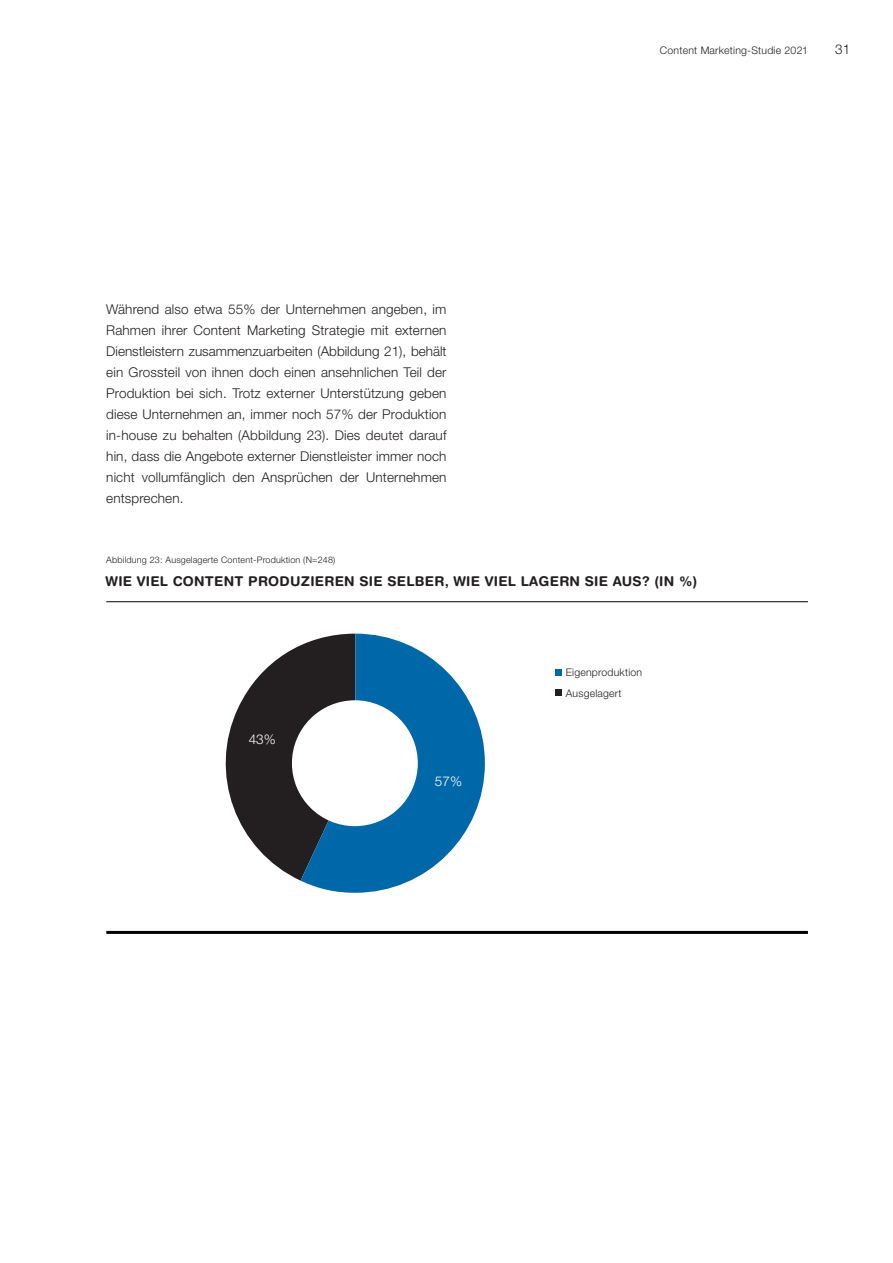
<style>
.page{position:relative;width:893px;height:1263px;background:#fff}
.page>*{position:absolute;margin:0;border:0;box-sizing:border-box;transform-origin:0 0}
.t1{font:300 13.5px/21px "Helvetica Neue LT Pro";letter-spacing:.01em;color:#231f20;text-align:justify}
.t2{font:700 13.5px "Helvetica Rounded LT";letter-spacing:.02em;color:#231f20}
.t3{font:300 13.5px "Helvetica Neue LT Pro";color:#fff}
.t4{font:300 10.5px/21px "Helvetica Neue LT Pro";letter-spacing:.02em;color:#231f20}
.t5{font:300 9px "Helvetica Neue LT Pro";letter-spacing:.02em;color:#231f20}
</style>
<div class="page">
<svg style="left:225px;top:645px;width:76px;height:236px"></svg>
<svg style="left:301px;top:634px;width:184px;height:259px;fill:#0068a9"></svg>
<hr style="left:106px;top:931px;width:702px;height:3px;background:#000">
<hr style="left:106px;top:601px;width:702px;height:1px;background:#000">
<div style="left:292px;top:700px;width:126px;height:126px;background:#fff;border-radius:50%"></div>
<svg style="left:555px;top:669px;width:6px;height:6px"></svg>
<svg style="left:555px;top:690px;width:6px;height:6px"></svg>
<p class="t1" style="left:106px;top:298px;width:342px">Während also etwa 55% der Unternehmen angeben, im Rahmen ihrer Content Marketing Strategie mit externen Dienstleistern zusammenzuarbeiten (Abbildung 21), behält ein Grossteil von ihnen doch einen ansehnlichen Teil der Produktion bei sich. Trotz externer Unterstützung geben diese Unternehmen an, immer noch 57% der Produktion in-house zu behalten (Abbildung 23). Dies deutet darauf hin, dass die Angebote externer Dienstleister immer noch nicht vollumfänglich den Ansprüchen der Unternehmen entsprechen.</p>
<p class="t4" style="left:660px;top:39px;width:150px">Content Marketing-Studie 2021</p>
<p class="t1" style="left:835px;top:38px;width:17px">31</p>
<p class="t5" style="left:106px;top:554px;width:231px">Abbildung 23: Ausgelagerte Content-Produktion (N=248)</p>
<p class="t2" style="left:106px;top:573px;width:593px">WIE VIEL CONTENT PRODUZIEREN SIE SELBER, WIE VIEL LAGERN SIE AUS? (IN %)</p>
<p class="t3" style="left:249px;top:731px;width:29px">43%</p>
<p class="t3" style="left:435px;top:773px;width:29px">57%</p>
<p class="t4" style="left:566px;top:661px;width:78px">Eigenproduktion<br>Ausgelagert</p>
</div>
